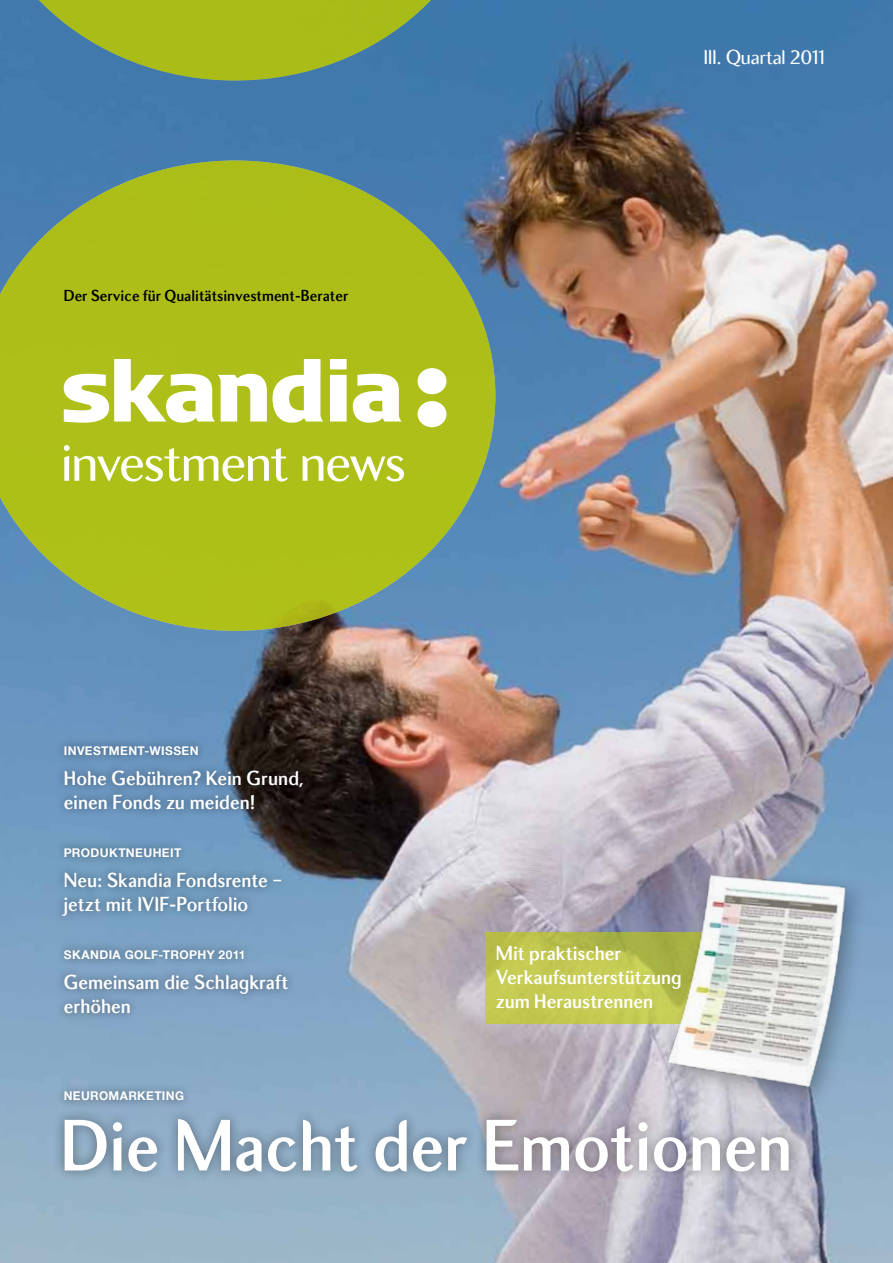
<style>
.page{position:relative;width:893px;height:1263px;background:#fff}
.page>*{position:absolute;margin:0;border:0;box-sizing:border-box;transform-origin:0 0}
.t1{font:700 75px "Skandia Display";letter-spacing:-.005em;color:#fff}
.t2{font:700 21px/24px "Skandia Display";color:#fff}
.t3{font:21px "Skandia Display";color:#fff}
.t4{font:700 16.5px "Skandia Display";color:#000}
.t5{font:700 12px "Helvetica Neue LT Com";letter-spacing:.03em;color:#fff}
</style>
<div class="page">
<img style="left:0;top:0;width:893px;height:1263px">
<svg style="left:0;top:0;width:495px;height:81px;background:#799d5a"></svg>
<svg style="left:0;top:160px;width:495px;height:471px;background:#99b13a"></svg>
<svg style="left:64px;top:359px;width:338px;height:64px"></svg>
<svg style="left:418px;top:368px;width:28px;height:59px"></svg>
<svg style="left:64px;top:445px;width:340px;height:36px"></svg>
<div style="left:53px;top:1108px;width:747px;height:74px;background:#000;opacity:.4"></div>
<div style="left:55px;top:1082px;width:137px;height:27px;background:#000;opacity:.5"></div>
<div style="left:55px;top:737px;width:257px;height:81px;background:#000;opacity:.5"></div>
<div style="left:54px;top:838px;width:236px;height:87px;background:#000;opacity:.5"></div>
<div style="left:55px;top:940px;width:242px;height:82px;background:#000;opacity:.5"></div>
<svg style="left:485px;top:932px;width:149px;height:91px;background:#c1c650"></svg>
<div style="left:657px;top:864px;width:212px;height:247px;background:#000;opacity:.3"></div>
<img style="left:634px;top:857px;width:246px;height:246px">
<p class="t4" style="left:64px;top:286px;width:286px">Der Service für Qualitätsinvestment-Berater</p>
<p class="t3" style="left:704px;top:45px;width:123px">III. Quartal 2011</p>
<p class="t5" style="left:64px;top:743px;width:136px">INVESTMENT-WISSEN</p>
<p class="t2" style="left:64px;top:766px;width:242px">Hohe Gebühren? Kein Grund, einen Fonds zu meiden!</p>
<p class="t5" style="left:64px;top:845px;width:119px">PRODUKTNEUHEIT</p>
<p class="t2" style="left:64px;top:868px;width:220px">Neu: Skandia Fondsrente – jetzt mit IVIF-Portfolio</p>
<p class="t5" style="left:64px;top:947px;width:183px">SKANDIA GOLF-TROPHY 2011</p>
<p class="t2" style="left:64px;top:970px;width:226px">Gemeinsam die Schlagkraft erhöhen</p>
<p class="t5" style="left:64px;top:1088px;width:122px">NEUROMARKETING</p>
<p class="t2" style="left:496px;top:941px;width:187px">Mit praktischer<br>Verkaufsunterstützung zum Heraustrennen</p>
<h1 class="t1" style="left:61px;top:1104px;width:733px">Die Macht der Emotionen</h1>
</div>
